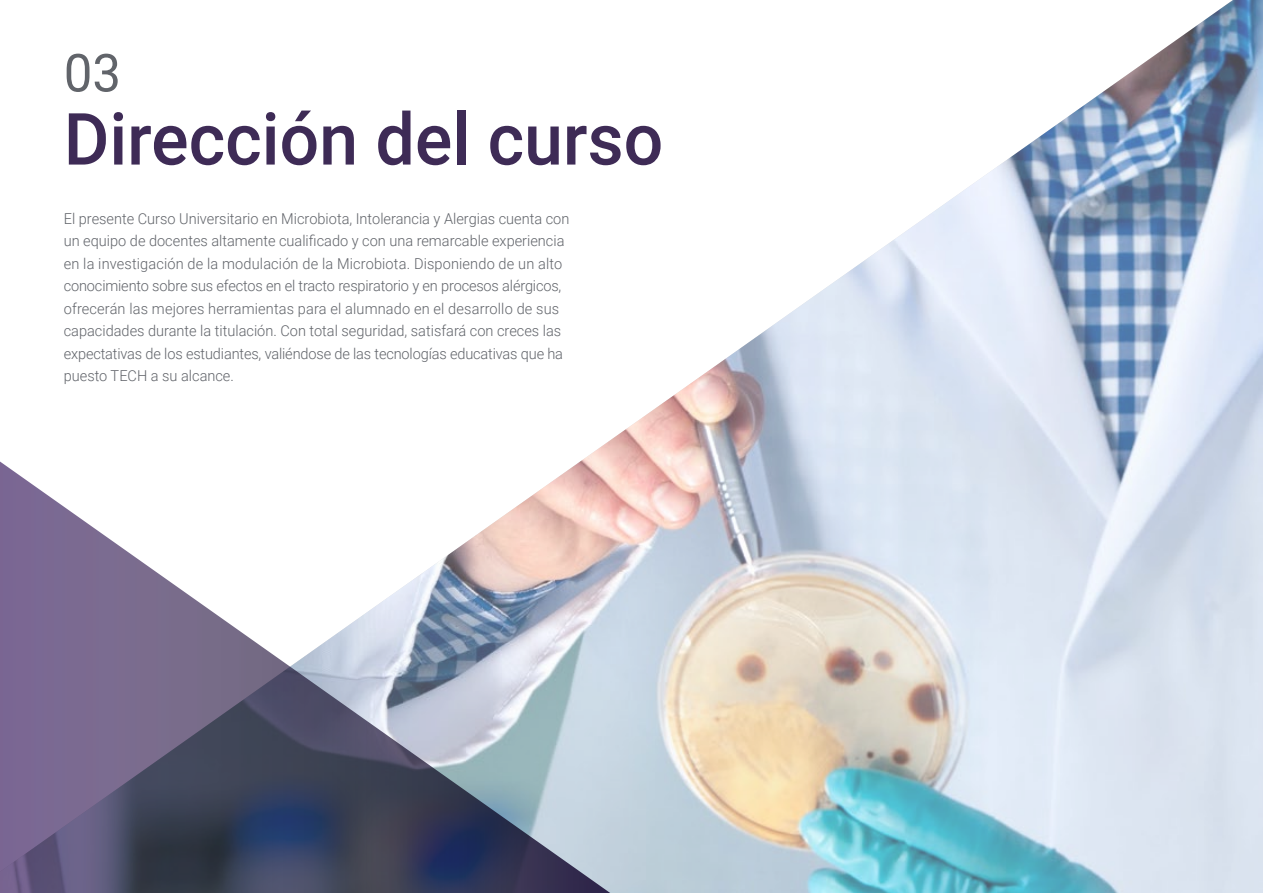
<style>
.page{position:relative;width:1263px;height:893px;background:#fff}
.page>*{position:absolute;margin:0;border:0;box-sizing:border-box;transform-origin:0 0}
.t1{font:500 72px "Roboto";color:#3e2b56}
.t2{font:52.5px "Roboto";color:#61646a}
.t3{font:300 15px/22.5px "Roboto";color:#61646a}
</style>
<div class="page">
<img style="left:602px;top:0;width:661px;height:893px">
<svg style="left:0;top:446px;width:640px;height:447px"></svg>
<h2 class="t2" style="left:64px;top:36px;width:59px">03</h2>
<h1 class="t1" style="left:64px;top:89px;width:601px">Dirección del curso</h1>
<p class="t3" style="left:64px;top:207px;width:507px">El presente Curso Universitario en Microbiota, Intolerancia y Alergias cuenta con un equipo de docentes altamente cualificado y con una remarcable experiencia en la investigación de la modulación de la Microbiota. Disponiendo de un alto conocimiento sobre sus efectos en el tracto respiratorio y en procesos alérgicos, ofrecerán las mejores herramientas para el alumnado en el desarrollo de sus capacidades durante la titulación. Con total seguridad, satisfará con creces las expectativas de los estudiantes, valiéndose de las tecnologías educativas que ha puesto TECH a su alcance.</p>
</div>
